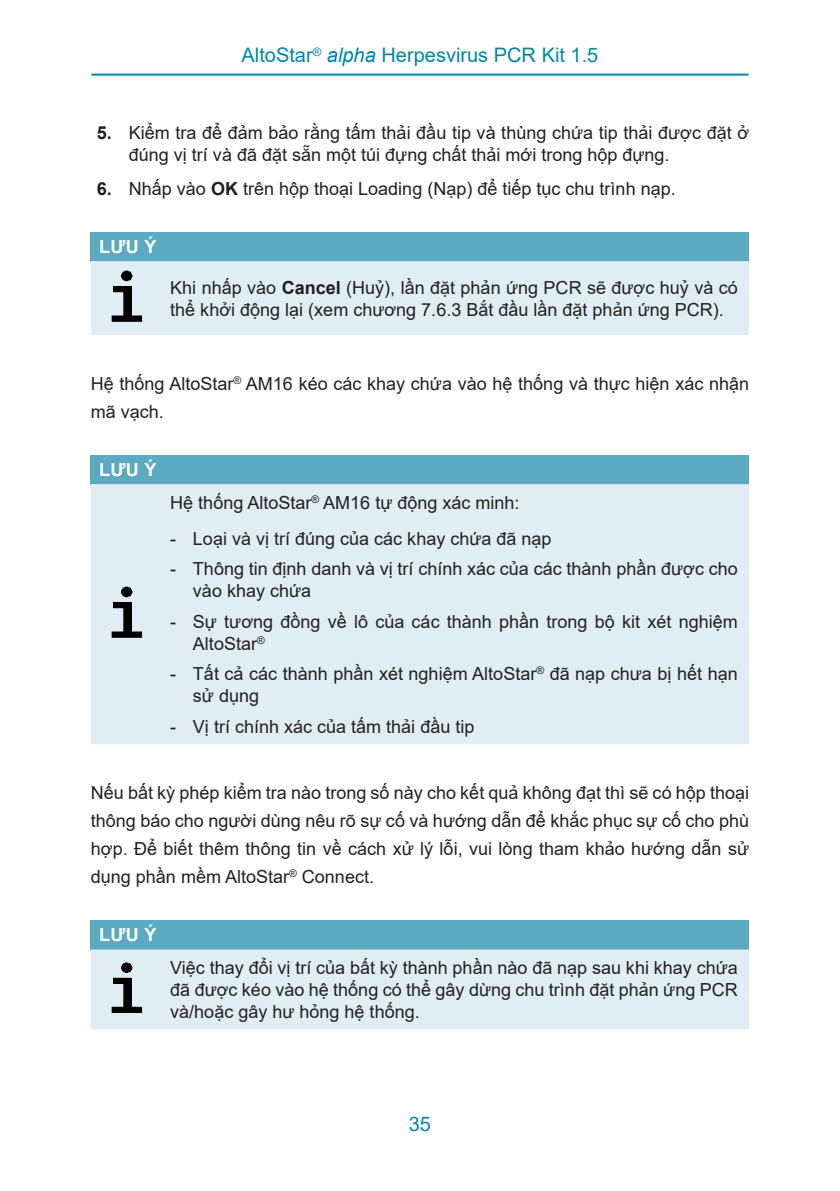
<style>
.page{position:relative;width:840px;height:1191px;background:#fff}
.page>*{position:absolute;margin:0;border:0;box-sizing:border-box;transform-origin:0 0}
.Seitenkopf{font:20px "Arial";color:#0087a6}
.Aufzählungsfortsetzu{font:18px/22px "Arial";color:#231f20}
.Note_para{font:18px/22px "Arial";color:#231f20}
.Note_Titel{font:700 18px "Arial";letter-spacing:.015em;color:#fff}
.s1{font-style:italic}
.s2{font-weight:700}
</style>
<div class="page">
<hr style="left:91px;top:74px;width:657px;height:2px;background:#0087a6">
<div style="left:91px;top:232px;width:657px;height:29px;background:#5caac2"></div>
<div style="left:91px;top:261px;width:657px;height:74px;background:#e0edf3"></div>
<img style="left:94px;top:267px;width:62px;height:62px">
<div style="left:91px;top:455px;width:657px;height:29px;background:#5caac2"></div>
<div style="left:91px;top:484px;width:657px;height:260px;background:#e0edf3"></div>
<img style="left:94px;top:583px;width:62px;height:62px">
<div style="left:91px;top:920px;width:657px;height:29px;background:#5caac2"></div>
<div style="left:91px;top:949px;width:657px;height:80px;background:#e0edf3"></div>
<img style="left:94px;top:958px;width:62px;height:62px">
<p class="Seitenkopf" style="left:241px;top:41px;width:358px">AltoStar<sup>®</sup> <span class="s1">alpha</span> Herpesvirus PCR Kit 1.5</p>
<p class="Aufzählungsfortsetzu" style="left:129px;top:122px;width:621px;text-indent:-32px"><span class="s2">5.</span> Kiểm tra để đảm bảo rằng tấm thải đầu tip và thùng chứa tip thải được đặt ở đúng vị trí và đã đặt sẵn một túi đựng chất thải mới trong hộp đựng.</p>
<p class="Aufzählungsfortsetzu" style="left:97px;top:177px;width:580px"><span class="s2">6.</span> Nhấp vào <span class="s2">OK</span> trên hộp thoại Loading (Nạp) để tiếp tục chu trình nạp.</p>
<p class="Note_Titel" style="left:99px;top:234px;width:59px">LƯU Ý</p>
<p class="Note_para" style="left:170px;top:276px;width:568px">Khi nhấp vào <span class="s2">Cancel</span> (Huỷ), lần đặt phản ứng PCR sẽ được huỷ và có thể khởi động lại (xem chương 7.6.3 Bắt đầu lần đặt phản ứng PCR).</p>
<p class="Aufzählungsfortsetzu" style="left:91px;top:369px;width:659px;line-height:28px">Hệ thống AltoStar<sup>®</sup> AM16 kéo các khay chứa vào hệ thống và thực hiện xác nhận mã vạch.</p>
<p class="Note_Titel" style="left:99px;top:457px;width:59px">LƯU Ý</p>
<p class="Note_para" style="left:170px;top:491px;width:350px">Hệ thống AltoStar<sup>®</sup> AM16 tự động xác minh:</p>
<p class="Aufzählungsfortsetzu" style="left:170px;top:527px;width:382px">- Loại và vị trí đúng của các khay chứa đã nạp</p>
<p class="Aufzählungsfortsetzu" style="left:193px;top:558px;width:546px;text-indent:-23px">- Thông tin định danh và vị trí chính xác của các thành phần được cho vào khay chứa</p>
<p class="Aufzählungsfortsetzu" style="left:193px;top:610px;width:546px;text-indent:-23px">- Sự tương đồng về lô của các thành phần trong bộ kit xét nghiệm<br>AltoStar<sup>®</sup></p>
<p class="Aufzählungsfortsetzu" style="left:193px;top:663px;width:546px;text-indent:-23px">- Tất cả các thành phần xét nghiệm AltoStar<sup>®</sup> đã nạp chưa bị hết hạn sử dụng</p>
<p class="Aufzählungsfortsetzu" style="left:170px;top:715px;width:305px">- Vị trí chính xác của tấm thải đầu tip</p>
<p class="Aufzählungsfortsetzu" style="left:91px;top:778px;width:659px;line-height:28px;text-align:justify">Nếu bất kỳ phép kiểm tra nào trong số này cho kết quả không đạt thì sẽ có hộp thoại thông báo cho người dùng nêu rõ sự cố và hướng dẫn để khắc phục sự cố cho phù hợp. Để biết thêm thông tin về cách xử lý lỗi, vui lòng tham khảo hướng dẫn sử dụng phần mềm AltoStar<sup>®</sup> Connect.</p>
<p class="Note_Titel" style="left:99px;top:922px;width:59px">LƯU Ý</p>
<p class="Note_para" style="left:170px;top:956px;width:568px;text-align:justify">Việc thay đổi vị trí của bất kỳ thành phần nào đã nạp sau khi khay chứa đã được kéo vào hệ thống có thể gây dừng chu trình đặt phản ứng PCR và/hoặc gây hư hỏng hệ thống.</p>
<p class="Seitenkopf" style="left:408px;top:1110px;width:24px">35</p>
</div>
